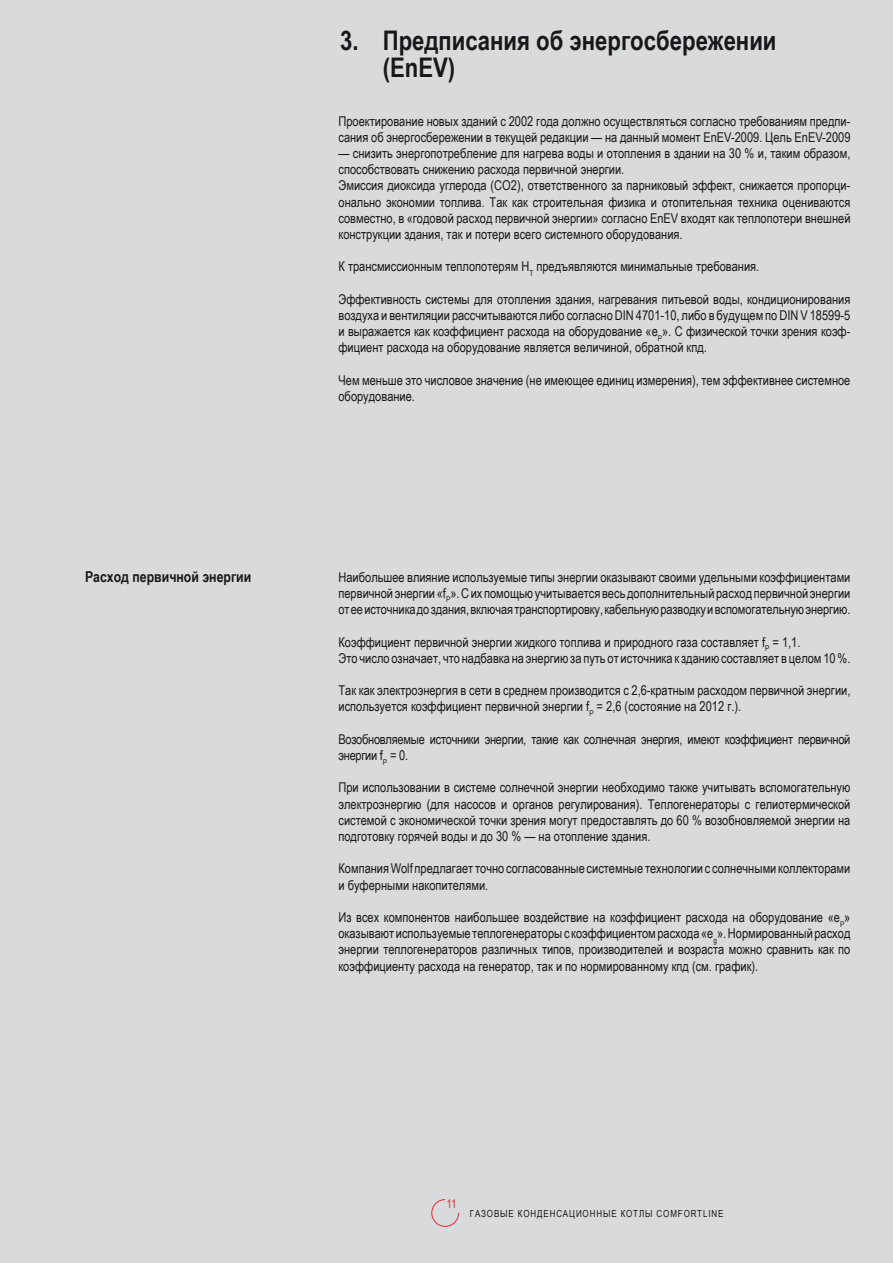
<style>
.page{position:relative;width:893px;height:1263px;background:#d9dadb}
.page>*{position:absolute;margin:0;border:0;box-sizing:border-box;transform-origin:0 0}
.t1{font:700 27px/27px "Arial Narrow";color:#1a171c}
.t2{font:700 15px "Arial Narrow";color:#1a171c}
.t3{font:13.5px/16.2px "Arial Narrow";color:#1a171c}
.t4{font:13.5px/16.2px "Arial Narrow";letter-spacing:-.02em;color:#1a171c}
.t5{font:12px "Arial Narrow";color:#e42934}
.t6{font:9.75px "Arial Narrow";letter-spacing:.09em;color:#1a171c}
</style>
<div class="page">
<svg style="left:431px;top:1199px;width:28px;height:28px"></svg>
<p class="t2" style="left:85px;top:565px;width:168px">Расход первичной энергии</p>
<h1 class="t1" style="left:383px;top:25px;width:395px;text-indent:-43px">3. Предписания об энергосбережении (EnEV)</h1>
<p class="t3" style="left:338px;top:112px;width:513px">Проектирование новых зданий с 2002 года должно осуществляться согласно требованиям предпи&shy;сания об энергосбережении в текущей редакции — на данный момент EnEV-2009. Цель EnEV-2009</p>
<p class="t3" style="left:338px;top:145px;width:513px">— снизить энергопотребление для нагрева воды и отопления в здании на 30 % и, таким образом, способствовать снижению расхода первичной энергии.<br>Эмиссия диоксида углерода (CO2), ответственного за парниковый эффект, снижается пропорци&shy;онально экономии топлива. Так как строительная физика и отопительная техника оцениваются совместно, в «годовой расход первичной энергии» согласно EnEV входят как теплопотери внешней конструкции здания, так и потери всего системного оборудования.</p>
<p class="t3" style="left:338px;top:258px;width:422px">К трансмиссионным теплопотерям H<sub>T</sub> предъявляются минимальные требования.</p>
<p class="t3" style="left:338px;top:290px;width:513px;text-align:justify">Эффективность системы для отопления здания, нагревания питьевой воды, кондиционирования воздуха и вентиляции рассчитываются либо согласноDIN4701-10, либо в будущем поDINV 18599-5 и выражается как коэффициент расхода на оборудование «e<sub>P</sub>». С физической точки зрения коэф&shy;фициент расхода на оборудование является величиной, обратной кпд.</p>
<p class="t3" style="left:338px;top:371px;width:513px">Чем меньше это числовое значение (не имеющее единиц измерения), тем эффективнее системное оборудование.</p>
<p class="t3" style="left:338px;top:568px;width:513px;text-align:justify">Наибольшее влияние используемые типы энергии оказывают своими удельными коэффициентами первичной энергии «f<sub>P</sub>».Сих помощьюучитывается весь дополнительный расход первичной энергии отееисточникадоздания,включаятранспортировку,кабельнуюразводкуивспомогательнуюэнергию.</p>
<p class="t3" style="left:338px;top:633px;width:513px">Коэффициент первичной энергии жидкого топлива и природного газа составляет f<sub>P</sub> = 1,1.<br>Это число означает, что надбавка на энергиюза путь от источника кзданиюсоставляет в целом10%.</p>
<p class="t3" style="left:338px;top:682px;width:513px">Так как электроэнергия в сети в среднем производится с 2,6-кратным расходом первичной энергии, используется коэффициент первичной энергии f<sub>P</sub> = 2,6 (состояние на 2012 г.).</p>
<p class="t4" style="left:338px;top:730px;width:513px">Возобновляемые источники энергии, такие как солнечная энергия, имеют коэффициент первичной энергии f<sub>P</sub> = 0.</p>
<p class="t3" style="left:338px;top:779px;width:513px;text-align:justify">При использовании в системе солнечной энергии необходимо также учитывать вспомогательную электроэнергию (для насосов и органов регулирования). Теплогенераторы с гелиотермической системой с экономической точки зрения могут предоставлять до 60 % возобновляемой энергии на подготовку горячей воды и до 30 % — на отопление здания.</p>
<p class="t3" style="left:338px;top:860px;width:513px">КомпанияWolf предлагаетточно согласованные системные технологии с солнечными коллекторами и буферными накопителями.</p>
<p class="t3" style="left:338px;top:909px;width:513px;text-align:justify">Из всех компонентов наибольшее воздействие на коэффициент расхода на оборудование «e<sub>P</sub>» оказывают используемые теплогенераторыс коэффициентомрасхода «e<sub>g</sub>».Нормированныйрасход энергии теплогенераторов различных типов, производителей и возраста можно сравнить как по коэффициенту расхода на генератор, так и по нормированному кпд (см. график).</p>
<p class="t5" style="left:446px;top:1195px;width:12px">11</p>
<p class="t6" style="left:470px;top:1206px;width:255px">ГАЗОВЫЕ КОНДЕНСАЦИОННЫЕ КОТЛЫ COMFORTLINE</p>
</div>
